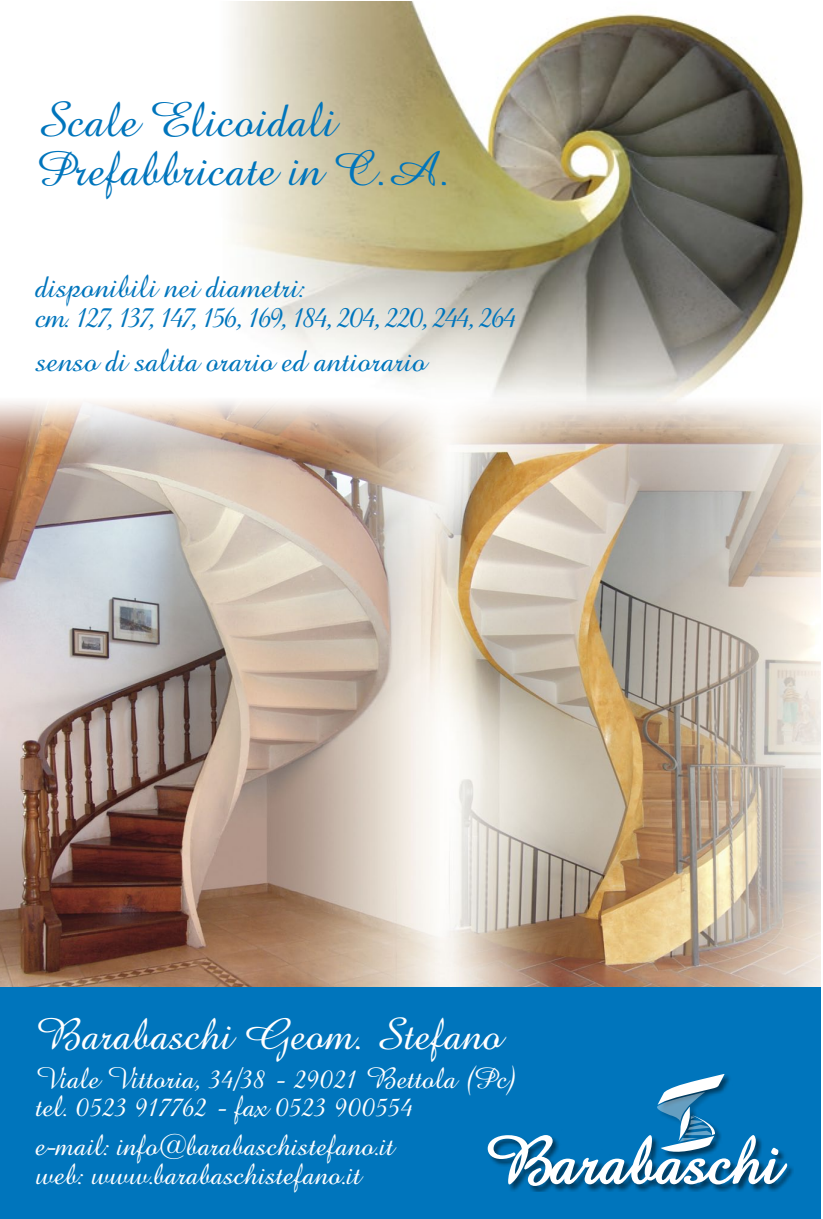
<style>
.page{position:relative;width:823px;height:1219px;background:#fff}
.page>*{position:absolute;margin:0;border:0;box-sizing:border-box;transform-origin:0 0}
.t1{font:49.5px/49.5px "Amazone BT";letter-spacing:-.005em;color:#0075bc}
.t2{font:45px "Amazone BT";letter-spacing:-.005em;color:#fff}
.t3{font:32.5px/30px "Amazone BT";letter-spacing:-.07em;color:#0075bc}
.t4{font:32.5px "Amazone BT";letter-spacing:-.005em;color:#0075bc}
.t5{font:30px/28px "Amazone BT";letter-spacing:-.025em;color:#fff}
.t6{font:30px/28px "Amazone BT";letter-spacing:-.005em;color:#fff}
</style>
<div class="page">
<img style="left:230px;top:1px;width:574px;height:279px">
<img style="left:0;top:280px;width:820px;height:708px">
<div style="left:0;top:988px;width:820px;height:231px;background:#0075bc"></div>
<div style="left:488px;top:1074px;width:305px;height:118px;background:#000;opacity:.5"></div>
<svg style="left:487px;top:1074px;width:299px;height:112px"></svg>
<h1 class="t1" style="left:35px;top:96px;width:416px">Scale Elicoidali<br>Prefabbricate in C.A.</h1>
<p class="t3" style="left:35px;top:272px;width:483px">disponibili nei diametri:<br>cm. 127, 137, 147, 156, 169, 184, 204, 220, 244, 264</p>
<p class="t4" style="left:35px;top:342px;width:392px">senso di salita orario ed antiorario</p>
<h2 class="t2" style="left:35px;top:1008px;width:468px">Barabaschi Geom. Stefano</h2>
<p class="t5" style="left:35px;top:1065px;width:482px">Viale Vittoria, 34/38 - 29021 Bettola (Pc) tel. 0523 917762 - fax 0523 900554</p>
<p class="t6" style="left:35px;top:1132px;width:360px">e-mail: info@barabaschistefano.it web: www.barabaschistefano.it</p>
</div>
